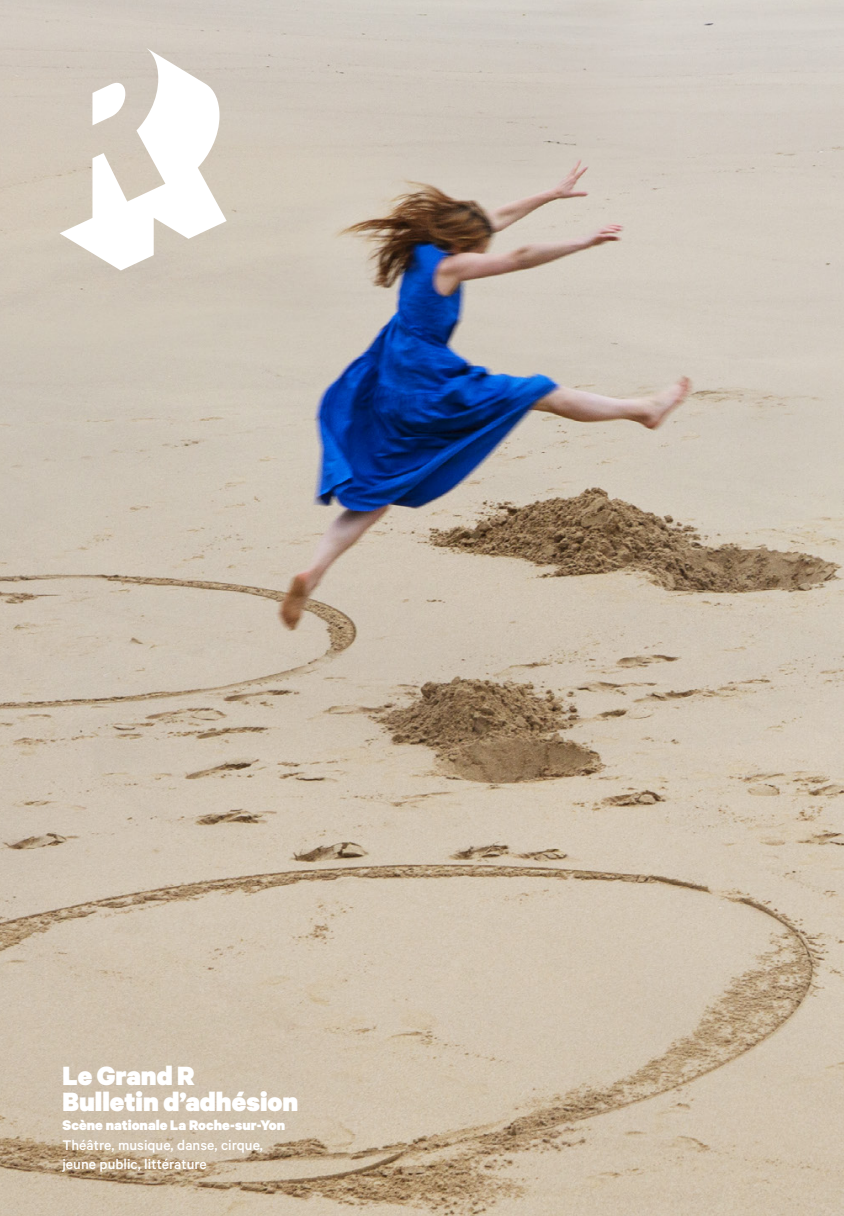
<style>
.page{position:relative;width:844px;height:1216px;background:#fff}
.page>*{position:absolute;margin:0;border:0;box-sizing:border-box;transform-origin:0 0}
.t1{font:900 29.75px/26.2px "Calibre";color:#fff}
.t2{font:500 15.75px/19.2px "Calibre";color:#fff}
.t3{font:900 15.75px "Calibre";color:#fff}
</style>
<div class="page">
<img style="left:0;top:0;width:843px;height:1215px">
<svg style="left:60px;top:47px;width:166px;height:223px"></svg>
<h1 class="t1" style="left:62px;top:1061px;width:237px">Le Grand R<br>Bulletin d’adhésion</h1>
<p class="t3" style="left:62px;top:1115px;width:224px">Scène nationale La Roche-sur-Yon</p>
<p class="t2" style="left:62px;top:1134px;width:202px">Théâtre, musique, danse, cirque, jeune public, littérature</p>
</div>
